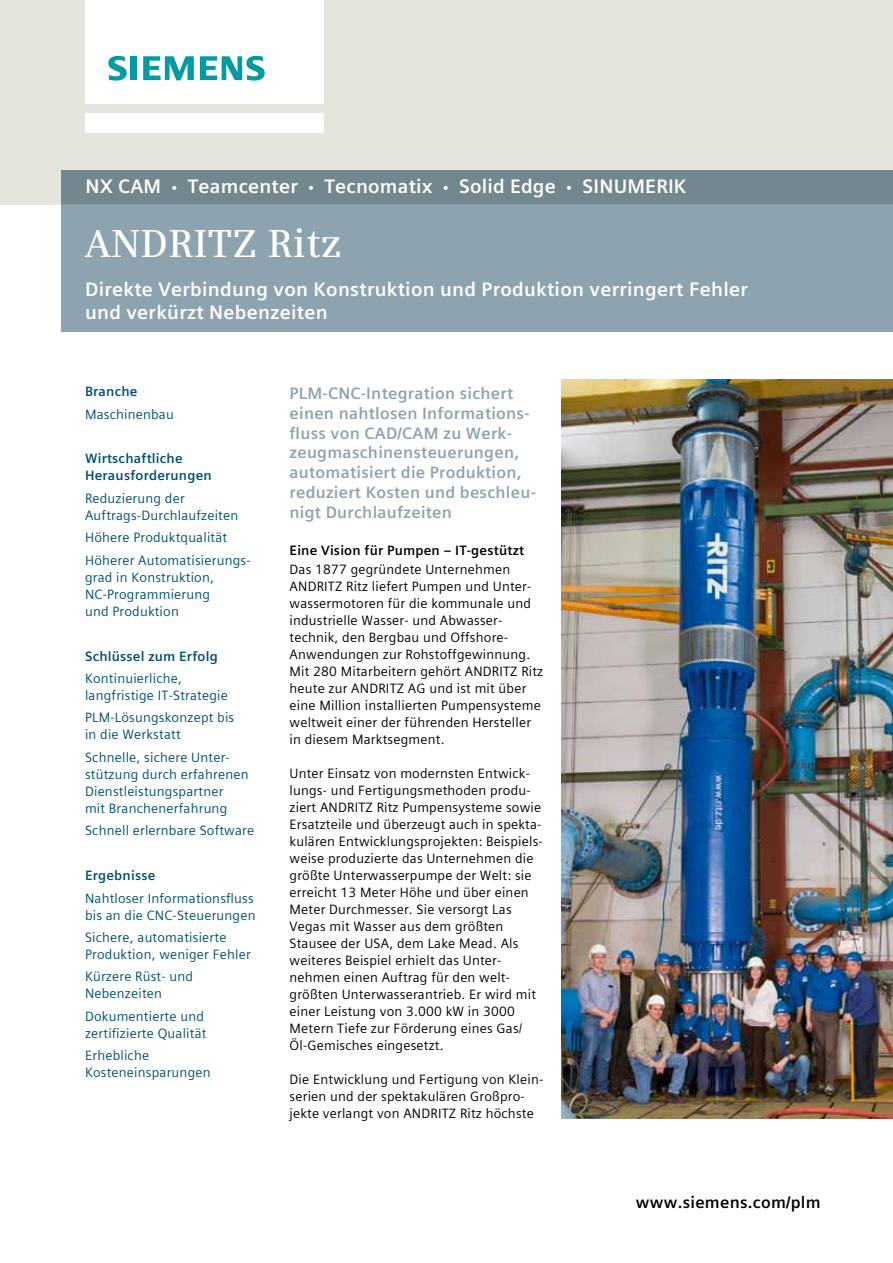
<style>
.page{position:relative;width:893px;height:1263px;background:#fff}
.page>*{position:absolute;margin:0;border:0;box-sizing:border-box;transform-origin:0 0}
.t1{font:600 39px "Siemens Serif";letter-spacing:.015em;color:#fff}
.t2{font:700 19.5px/23.4px "Siemens Sans Global";letter-spacing:.015em;color:#fff}
.t3{font:700 16.5px/19.8px "Siemens Sans Global";letter-spacing:.015em;color:#8da3af}
.t4{font:700 16.5px "Siemens Sans Global";letter-spacing:.015em;color:#000}
.t5{font:13.5px/17px "Siemens Sans Global";letter-spacing:.015em;color:#000}
.t6{font:13.5px/17px "Siemens Sans Global";letter-spacing:.015em;color:#004f71}
.t7{font:700 13.5px/17px "Siemens Sans Global";letter-spacing:.015em;color:#004f71}
.t8{font:700 13.5px "Siemens Sans Global";letter-spacing:.015em;color:#000}
.s1{font-size:12px}
</style>
<div class="page">
<div style="left:0;top:0;width:893px;height:204px;background:#e5e4dd"></div>
<div style="left:85px;top:113px;width:238px;height:19px;background:#fff"></div>
<div style="left:85px;top:0;width:238px;height:104px;background:#fff"></div>
<svg style="left:108px;top:56px;width:19px;height:25px"></svg>
<div style="left:130px;top:56px;width:7px;height:24px;background:#009ba3"></div>
<svg style="left:143px;top:56px;width:51px;height:24px"></svg>
<svg style="left:200px;top:56px;width:65px;height:25px"></svg>
<img style="left:561px;top:379px;width:332px;height:739px">
<div style="left:61px;top:204px;width:832px;height:128px;background:#8da3af"></div>
<div style="left:61px;top:170px;width:832px;height:34px;background:#73878f"></div>
<h2 class="t2" style="left:85px;top:175px;width:602px">NX CAM <span class="s1">•</span> Teamcenter <span class="s1">•</span> Tecnomatix <span class="s1">•</span> Solid Edge <span class="s1">•</span> SINUMERIK</h2>
<h1 class="t1" style="left:85px;top:221px;width:258px">ANDRITZ Ritz</h1>
<h2 class="t2" style="left:85px;top:277px;width:664px">Direkte Verbindung von Konstruktion und Produktion verringert Fehler und verkürzt Nebenzeiten</h2>
<p class="t7" style="left:85px;top:383px;width:54px">Branche</p>
<p class="t6" style="left:85px;top:405px;width:90px">Maschinenbau</p>
<p class="t7" style="left:85px;top:450px;width:128px">Wirtschaftliche<br>Herausforderungen</p>
<p class="t6" style="left:85px;top:490px;width:155px">Reduzierung der<br>Auftrags-Durchlaufzeiten</p>
<p class="t6" style="left:85px;top:526px;width:167px;line-height:22.4px">Höhere Produktqualität<br>Höherer Automatisierungs-</p>
<p class="t6" style="left:85px;top:569px;width:130px">grad in Konstruktion,<br>NC-Programmierung und Produktion</p>
<p class="t7" style="left:85px;top:647px;width:134px">Schlüssel zum Erfolg</p>
<p class="t6" style="left:85px;top:670px;width:144px">Kontinuierliche, langfristige IT-Strategie</p>
<p class="t6" style="left:85px;top:709px;width:151px">PLM-Lösungskonzept bis in die Werkstatt</p>
<p class="t6" style="left:85px;top:749px;width:165px">Schnelle, sichere Unter&shy;stützung durch erfahrenen<br>Dienstleistungspartner<br>mit Branchenerfahrung</p>
<p class="t6" style="left:85px;top:822px;width:171px">Schnell erlernbare Software</p>
<p class="t7" style="left:85px;top:867px;width:72px">Ergebnisse</p>
<p class="t6" style="left:85px;top:889px;width:172px">Nahtloser Informationsfluss bis an die CNC-Steuerungen</p>
<p class="t6" style="left:85px;top:929px;width:167px">Sichere, automatisierte<br>Produktion, weniger Fehler</p>
<p class="t6" style="left:85px;top:968px;width:109px">Kürzere Rüst- und<br>Nebenzeiten</p>
<p class="t6" style="left:85px;top:1008px;width:123px">Dokumentierte und zertifizierte Qualität</p>
<p class="t6" style="left:85px;top:1047px;width:127px">Erhebliche<br>Kosteneinsparungen</p>
<p class="t3" style="left:290px;top:383px;width:248px">PLM-CNC-Integration sichert einen nahtlosen Informations&shy;fluss von CAD/CAM zu Werk&shy;zeugmaschinensteuerungen, automatisiert die Produktion, reduziert Kosten und beschleu&shy;nigt Durchlaufzeiten</p>
<p class="t8" style="left:290px;top:539px;width:236px">Eine Vision für Pumpen – IT-gestützt</p>
<p class="t5" style="left:290px;top:561px;width:255px">Das 1877 gegründete Unternehmen ANDRITZ Ritz liefert Pumpen und Unter&shy;wassermotoren für die kommunale und industrielle Wasser- und Abwasser&shy;technik, den Bergbau und Offshore-Anwendungen zur Rohstoffgewinnung.<br>Mit 280 Mitarbeitern gehört ANDRITZ Ritz heute zur ANDRITZ AG und ist mit über eine Million installierten Pumpensysteme weltweit einer der führenden Hersteller in diesem Marktsegment.</p>
<p class="t5" style="left:290px;top:765px;width:255px">Unter Einsatz von modernsten Entwick&shy;lungs- und Fertigungsmethoden produ&shy;ziert ANDRITZ Ritz Pumpensysteme sowie Ersatzteile und überzeugt auch in spekta&shy;kulären Entwicklungsprojekten: Beispiels&shy;weise produzierte das Unternehmen die größte Unterwasserpumpe der Welt: sie erreicht 13 Meter Höhe und über einen Meter Durchmesser. Sie versorgt Las Vegas mit Wasser aus dem größten Stausee der USA, dem Lake Mead. Als weiteres Beispiel erhielt das Unter&shy;nehmen einen Auftrag für den welt&shy;größten Unterwasserantrieb. Er wird mit einer Leistung von 3.000 kW in 3000<br>Metern Tiefe zur Förderung eines Gas/ Öl-Gemisches eingesetzt.</p>
<p class="t5" style="left:290px;top:1071px;width:255px">Die Entwicklung und Fertigung von Klein&shy;serien und der spektakulären Großpro&shy;jekte verlangt von ANDRITZ Ritz höchste</p>
<p class="t4" style="left:636px;top:1190px;width:186px">www.siemens.com/plm</p>
</div>
